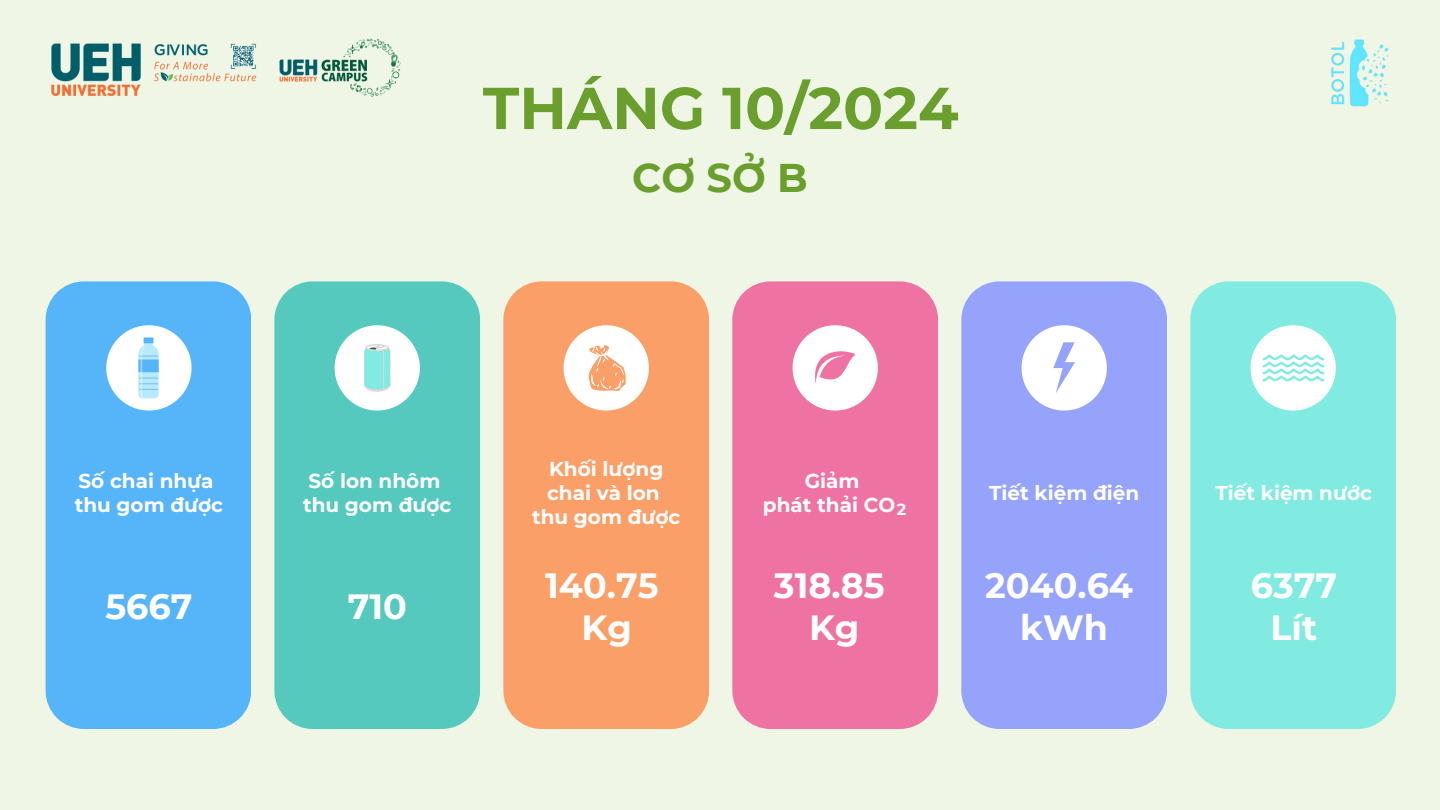
<style>
.page{position:relative;width:1440px;height:810px;background:#eff6e6}
.page>*{position:absolute;margin:0;border:0;box-sizing:border-box;transform-origin:0 0}
.t1{font:700 59px "Montserrat";color:#6a9f2e}
.t2{font:700 40px "Montserrat";color:#6a9f2e}
.t3{font:700 35px/41.2px "Montserrat";color:#fff;text-align:center}
.t4{font:700 20px/24px "Montserrat";color:#fff}
.t5{font:700 16px "Montserrat";color:#fff}
.s1{color:#ee73a2}
</style>
<div class="page">
<div style="left:46px;top:281px;width:205px;height:448px;background:#56b5f9"></div>
<div style="left:106px;top:325px;width:86px;height:86px;background:#fff;border-radius:50%"></div>
<svg style="left:138px;top:337px;width:21px;height:61px"></svg>
<img style="left:51px;top:43px;width:206px;height:54px">
<img style="left:279px;top:38px;width:122px;height:59px">
<img style="left:1331px;top:39px;width:58px;height:68px">
<div style="left:1190px;top:281px;width:206px;height:448px;background:#81ebe1"></div>
<div style="left:274px;top:281px;width:206px;height:448px;background:#55c9be"></div>
<div style="left:961px;top:281px;width:206px;height:448px;background:#95a3fb"></div>
<div style="left:732px;top:281px;width:206px;height:448px;background:#ee73a2"></div>
<div style="left:503px;top:281px;width:206px;height:448px;background:#fa9f67"></div>
<div style="left:335px;top:325px;width:85px;height:86px;background:#fff;border-radius:50%"></div>
<svg style="left:364px;top:344px;width:26px;height:48px"></svg>
<div style="left:793px;top:325px;width:85px;height:86px;background:#fff;border-radius:50%"></div>
<svg style="left:815px;top:351px;width:40px;height:32px"></svg>
<div style="left:1022px;top:325px;width:85px;height:86px;background:#fff;border-radius:50%"></div>
<svg style="left:1053px;top:342px;width:22px;height:51px"></svg>
<div style="left:1251px;top:325px;width:85px;height:86px;background:#fff;border-radius:50%"></div>
<svg style="left:1263px;top:354px;width:61px;height:28px"></svg>
<div style="left:564px;top:325px;width:85px;height:86px;background:#fff;border-radius:50%"></div>
<svg style="left:588px;top:345px;width:38px;height:46px"></svg>
<p class="t1" style="left:483px;top:72px;width:477px">THÁNG 10/2024</p>
<p class="t2" style="left:632px;top:153px;width:177px">CƠ SỞ B</p>
<h1 class="t4" style="left:79px;top:469px;width:137px">Số chai nhựa</h1>
<h2 class="t4" style="left:75px;top:493px;width:150px">thu gom được</h2>
<p class="t3" style="left:105px;top:586px;width:89px">5667</p>
<p class="t4" style="left:309px;top:469px;width:133px">Số lon nhôm</p>
<p class="t4" style="left:303px;top:493px;width:150px">thu gom được</p>
<p class="t3" style="left:348px;top:586px;width:61px">710</p>
<h3 class="t4" style="left:547px;top:457px;width:118px">Khối lượng chai và lon</h3>
<p class="t4" style="left:532px;top:505px;width:150px">thu gom được</p>
<p class="t3" style="left:545px;top:565px;width:115px">140.75<br>Kg</p>
<h3 class="t4" style="left:805px;top:469px;width:56px">Giảm</h3>
<p class="t4" style="left:763px;top:493px;width:146px">phát thải CO<span class="s1">2</span></p>
<p class="t5" style="left:897px;top:500px;width:11px">2</p>
<p class="t4" style="left:989px;top:481px;width:152px">Tiết kiệm điện</p>
<p class="t4" style="left:1215px;top:481px;width:158px">Tiết kiệm nước</p>
<p class="t3" style="left:774px;top:565px;width:112px">318.85<br>Kg</p>
<h3 class="t3" style="left:985px;top:565px;width:149px">2040.64 kWh</h3>
<p class="t3" style="left:1251px;top:565px;width:88px">6377<br>Lít</p>
</div>
